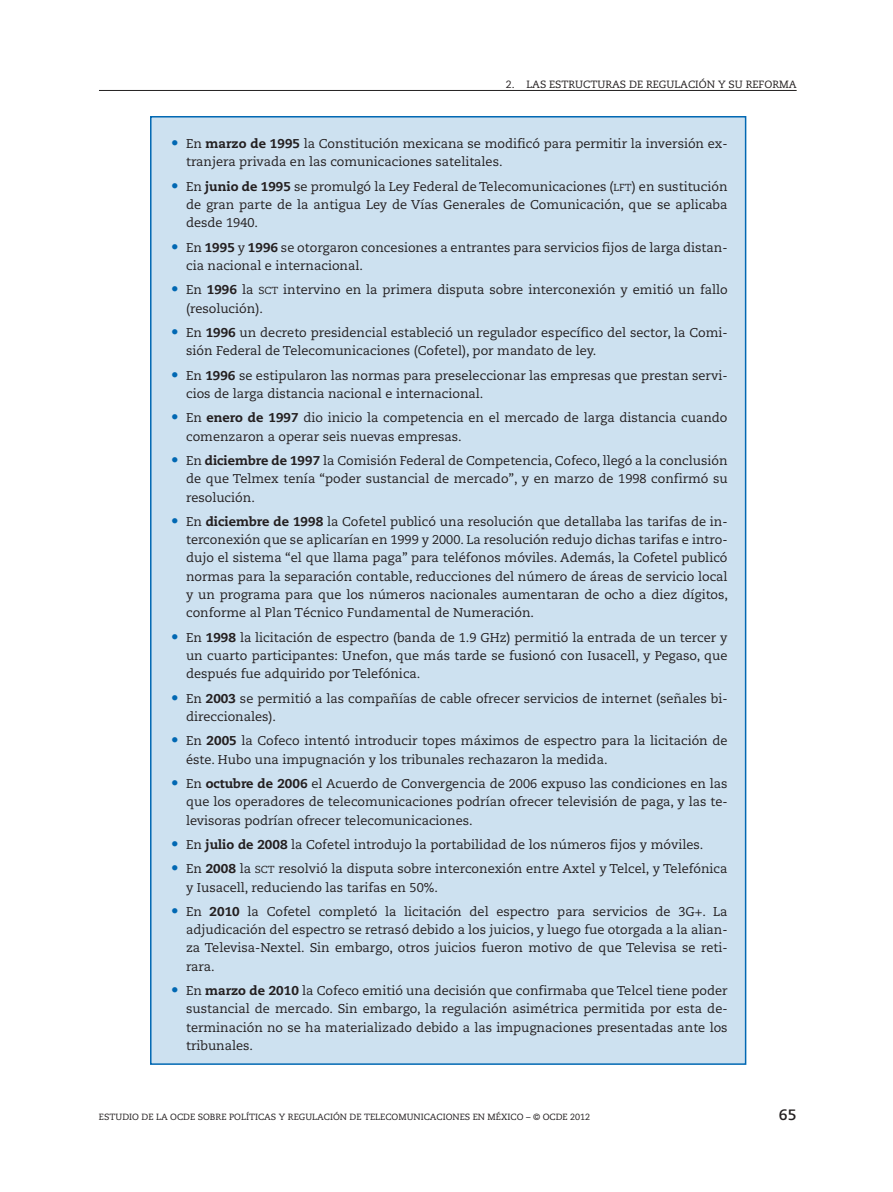
<style>
.page{position:relative;width:893px;height:1192px;background:#fff}
.page>*{position:absolute;margin:0;border:0;box-sizing:border-box;transform-origin:0 0}
.t1{font:700 15px "Caecilia";color:#231f20}
.Body_text_recuadro_c{font:12.75px/18.3px "Caecilia";color:#231f20}
.t2{font:10.5px "Caecilia";color:#231f20}
.t3{font:9px "Caecilia";color:#231f20}
.s1{font-size:15px;color:#0168b3}
.s2{font-weight:800}
.s3{font-family:"Caecilia Roman SC800";font-size:10.2px}
</style>
<div class="page">
<hr style="left:99px;top:90px;width:697px;height:1px;background:#231f20">
<div style="left:151px;top:117px;width:594px;height:946px;background:#cde1f0"></div>
<p class="t2" style="left:506px;top:78px;width:292px">2. LAS ESTRUCTURAS DE REGULACIÓN Y SU REFORMA</p>
<p class="Body_text_recuadro_c" style="left:186px;top:135px;width:543px;text-indent:-15px"><span class="s1">•</span> En <span class="s2">marzo de 1995</span> la Constitución mexicana se modificó para permitir la inversión ex&shy;tranjera privada en las comunicaciones satelitales.</p>
<p class="Body_text_recuadro_c" style="left:186px;top:177px;width:543px;text-align:justify;text-indent:-15px"><span class="s1">•</span> En <span class="s2">junio de 1995</span> se promulgó la Ley Federal de Telecomunicaciones (<span class="s3">LFT</span>) en sustitución de gran parte de la antigua Ley de Vías Generales de Comunicación, que se aplicaba desde 1940.</p>
<p class="Body_text_recuadro_c" style="left:186px;top:238px;width:543px;text-indent:-15px"><span class="s1">•</span> En <span class="s2">1995</span> y <span class="s2">1996</span> se otorgaron concesiones a entrantes para servicios fijos de larga distan&shy;cia nacional e internacional.</p>
<p class="Body_text_recuadro_c" style="left:186px;top:281px;width:543px;text-indent:-15px"><span class="s1">•</span> En <span class="s2">1996</span> la <span class="s3">SCT</span> intervino en la primera disputa sobre interconexión y emitió un fallo (resolución).</p>
<p class="Body_text_recuadro_c" style="left:186px;top:323px;width:543px;text-indent:-15px"><span class="s1">•</span> En <span class="s2">1996</span> un decreto presidencial estableció un regulador específico del sector, la Comi&shy;sión Federal de Telecomunicaciones (Cofetel), por mandato de ley.</p>
<p class="Body_text_recuadro_c" style="left:186px;top:366px;width:543px;text-indent:-15px"><span class="s1">•</span> En <span class="s2">1996</span> se estipularon las normas para preseleccionar las empresas que prestan servi&shy;cios de larga distancia nacional e internacional.</p>
<p class="Body_text_recuadro_c" style="left:186px;top:409px;width:543px;text-indent:-15px"><span class="s1">•</span> En <span class="s2">enero de 1997</span> dio inicio la competencia en el mercado de larga distancia cuando comenzaron a operar seis nuevas empresas.</p>
<p class="Body_text_recuadro_c" style="left:186px;top:451px;width:543px;text-align:justify;text-indent:-15px"><span class="s1">•</span> En <span class="s2">diciembre de 1997</span> la Comisión Federal de Competencia, Cofeco, llegó a la conclusión de que Telmex tenía “poder sustancial de mercado”, y en marzo de 1998 confirmó su resolución.</p>
<p class="Body_text_recuadro_c" style="left:186px;top:512px;width:543px;text-align:justify;text-indent:-15px"><span class="s1">•</span> En <span class="s2">diciembre de 1998</span> la Cofetel publicó una resolución que detallaba las tarifas de in&shy;terconexión que se aplicarían en 1999 y 2000. La resolución redujo dichas tarifas e intro&shy;dujo el sistema “el que llama paga” para teléfonos móviles. Además, la Cofetel publicó normas para la separación contable, reducciones del número de áreas de servicio local y un programa para que los números nacionales aumentaran de ocho a diez dígitos, conforme al Plan Técnico Fundamental de Numeración.</p>
<p class="Body_text_recuadro_c" style="left:186px;top:628px;width:543px;text-align:justify;text-indent:-15px"><span class="s1">•</span> En <span class="s2">1998</span> la licitación de espectro (banda de 1.9 GHz) permitió la entrada de un tercer y un cuarto participantes: Unefon, que más tarde se fusionó con Iusacell, y Pegaso, que después fue adquirido por Telefónica.</p>
<p class="Body_text_recuadro_c" style="left:186px;top:689px;width:543px;text-indent:-15px"><span class="s1">•</span> En <span class="s2">2003</span> se permitió a las compañías de cable ofrecer servicios de internet (señales bi&shy;direccionales).</p>
<p class="Body_text_recuadro_c" style="left:186px;top:731px;width:543px;text-indent:-15px"><span class="s1">•</span> En <span class="s2">2005</span> la Cofeco intentó introducir topes máximos de espectro para la licitación de éste. Hubo una impugnación y los tribunales rechazaron la medida.</p>
<p class="Body_text_recuadro_c" style="left:186px;top:774px;width:543px;text-align:justify;text-indent:-15px"><span class="s1">•</span> En <span class="s2">octubre de 2006</span> el Acuerdo de Convergencia de 2006 expuso las condiciones en las que los operadores de telecomunicaciones podrían ofrecer televisión de paga, y las te&shy;levisoras podrían ofrecer telecomunicaciones.</p>
<p class="Body_text_recuadro_c" style="left:171px;top:835px;width:534px"><span class="s1">•</span> En <span class="s2">julio de 2008</span> la Cofetel introdujo la portabilidad de los números fijos y móviles.</p>
<p class="Body_text_recuadro_c" style="left:186px;top:859px;width:543px;text-indent:-15px"><span class="s1">•</span> En <span class="s2">2008</span> la <span class="s3">SCT</span> resolvió la disputa sobre interconexión entre Axtel y Telcel, y Telefónica y Iusacell, reduciendo las tarifas en 50%.</p>
<p class="Body_text_recuadro_c" style="left:186px;top:902px;width:543px;text-align:justify;text-indent:-15px"><span class="s1">•</span> En <span class="s2">2010</span> la Cofetel completó la licitación del espectro para servicios de 3G+. La adjudicación del espectro se retrasó debido a los juicios, y luego fue otorgada a la alian&shy;za Televisa-Nextel. Sin embargo, otros juicios fueron motivo de que Televisa se reti&shy;rara.</p>
<p class="Body_text_recuadro_c" style="left:186px;top:981px;width:543px;text-align:justify;text-indent:-15px"><span class="s1">•</span> En <span class="s2">marzo de 2010</span> la Cofeco emitió una decisión que confirmaba que Telcel tiene poder sustancial de mercado. Sin embargo, la regulación asimétrica permitida por esta de&shy;terminación no se ha materializado debido a las impugnaciones presentadas ante los tribunales.</p>
<p class="t3" style="left:99px;top:1111px;width:493px">ESTUDIO DE LA OCDE SOBRE POLÍTICAS Y REGULACIÓN DE TELECOMUNICACIONES EN MÉXICO – © OCDE 2012</p>
<p class="t1" style="left:778px;top:1105px;width:19px">65</p>
</div>
